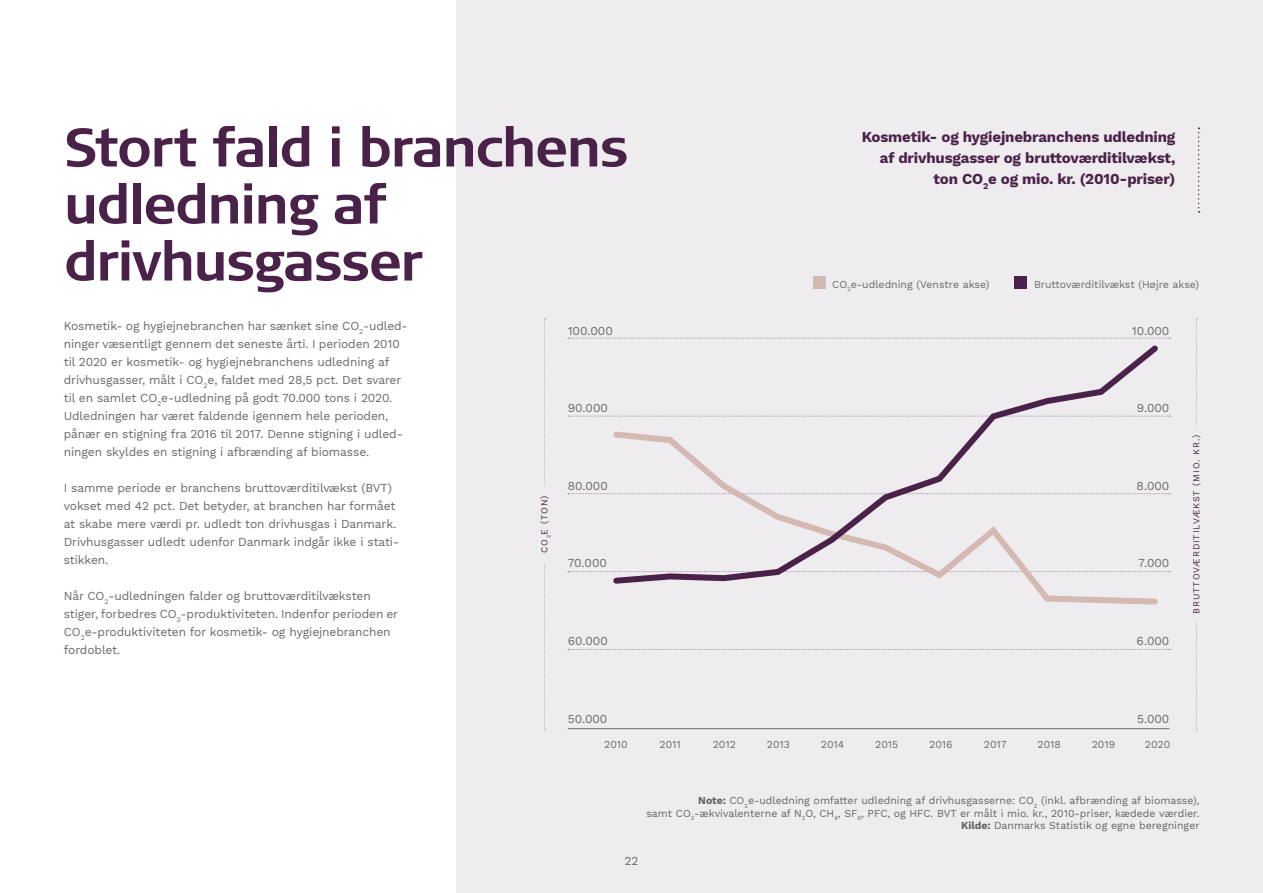
<style>
.page{position:relative;width:1263px;height:893px;background:#fff}
.page>*{position:absolute;margin:0;border:0;box-sizing:border-box;transform-origin:0 0}
.t1{font:700 54px/57px "Signa Offc Pro";letter-spacing:-.035em;color:#4a2249}
.t2{font:700 15px/21px "Work Sans";letter-spacing:-.01em;color:#4a2249;text-align:right}
.t3{font:12px/18px "Work Sans";letter-spacing:-.01em;color:#666969}
.t4{font:10.5px/12.6px "Work Sans";color:#636366;text-align:right}
.t5{font:10.5px "Work Sans";color:#666969}
.t6{font:9px "Work Sans";letter-spacing:.1em;color:#4a2249}
.s1{font-weight:700}
</style>
<div class="page">
<div style="left:456px;top:0;width:807px;height:893px;background:#efecef"></div>
<svg style="left:568px;top:338px;width:602px;height:1px"></svg>
<svg style="left:568px;top:416px;width:602px;height:1px"></svg>
<svg style="left:568px;top:493px;width:602px;height:1px"></svg>
<svg style="left:568px;top:571px;width:602px;height:1px"></svg>
<svg style="left:568px;top:649px;width:602px;height:1px"></svg>
<div style="left:813px;top:276px;width:13px;height:13px;background:#d4b8b2"></div>
<div style="left:1014px;top:276px;width:13px;height:13px;background:#4a2249"></div>
<svg style="left:544px;top:319px;width:1px;height:411px"></svg>
<svg style="left:1196px;top:319px;width:1px;height:411px"></svg>
<hr style="left:568px;top:728px;width:601px;height:1px;background:#666969">
<div style="left:539px;top:486px;width:10px;height:77px;background:#efecef"></div>
<div style="left:1191px;top:426px;width:8px;height:196px;background:#efecef"></div>
<svg style="left:1034px;top:587px;width:124px;height:18px"></svg>
<svg style="left:610px;top:345px;width:553px;height:242px"></svg>
<svg style="left:1198px;top:128px;width:1px;height:85px"></svg>
<h1 class="t1" style="left:64px;top:123px;width:566px">Stort fald i branchens udledning af drivhusgasser</h1>
<p class="t3" style="left:64px;top:318px;width:345px">Kosmetik- og hygiejnebranchen har sænket sine CO<sub>2</sub>-udled&shy;ninger væsentligt gennem det seneste årti. I perioden 2010 til 2020 er kosmetik- og hygiejnebranchens udledning af drivhusgasser, målt i CO<sub>2</sub>e, faldet med 28,5 pct. Det svarer til en samlet CO<sub>2</sub>e-udledning på godt 70.000 tons i 2020.<br>Udledningen har været faldende igennem hele perioden, pånær en stigning fra 2016 til 2017. Denne stigning i udled&shy;ningen skyldes en stigning i afbrænding af biomasse.</p>
<p class="t3" style="left:64px;top:479px;width:337px">I samme periode er branchens bruttoværditilvækst (BVT) vokset med 42 pct. Det betyder, at branchen har formået at skabe mere værdi pr. udledt ton drivhusgas i Danmark.<br>Drivhusgasser udledt udenfor Danmark indgår ikke i stati&shy;stikken.</p>
<p class="t3" style="left:64px;top:588px;width:336px">Når CO<sub>2</sub>-udledningen falder og bruttoværditilvæksten stiger, forbedres CO<sub>2</sub>-produktiviteten. Indenfor perioden er CO<sub>2</sub>e-produktiviteten for kosmetik- og hygiejnebranchen fordoblet.</p>
<p class="t2" style="left:862px;top:127px;width:315px">Kosmetik- og hygiejnebranchens udledning af drivhusgasser og bruttoværditilvækst, ton CO<sub>2</sub>e og mio. kr. (2010-priser)</p>
<p class="t5" style="left:832px;top:278px;width:159px">CO<sub>2</sub>e-udledning (Venstre akse)</p>
<p class="t5" style="left:1034px;top:279px;width:167px">Bruttoværditilvækst (Højre akse)</p>
<p class="t3" style="left:568px;top:322px;width:47px">100.000</p>
<p class="t3" style="left:1132px;top:322px;width:39px">10.000</p>
<p class="t3" style="left:568px;top:399px;width:42px">90.000</p>
<p class="t3" style="left:1137px;top:399px;width:34px">9.000</p>
<p class="t6" style="left:1191px;top:614px;width:181px;rotate:-90deg">BRUTTOVÆRDITILVÆKST (MIO. KR.)</p>
<p class="t3" style="left:568px;top:477px;width:42px">80.000</p>
<p class="t3" style="left:1136px;top:477px;width:34px">8.000</p>
<p class="t6" style="left:539px;top:553px;width:59px;rotate:-90deg">CO<sub>2</sub>E (TON)</p>
<p class="t3" style="left:568px;top:554px;width:41px">70.000</p>
<p class="t3" style="left:1138px;top:554px;width:33px">7.000</p>
<p class="t3" style="left:568px;top:632px;width:42px">60.000</p>
<p class="t3" style="left:1136px;top:632px;width:34px">6.000</p>
<p class="t3" style="left:568px;top:711px;width:41px">50.000</p>
<p class="t3" style="left:1137px;top:711px;width:34px">5.000</p>
<p class="t5" style="left:604px;top:739px;width:25px">2010</p>
<p class="t5" style="left:659px;top:739px;width:23px">2011</p>
<p class="t5" style="left:713px;top:739px;width:25px">2012</p>
<p class="t5" style="left:767px;top:739px;width:25px">2013</p>
<p class="t5" style="left:821px;top:739px;width:25px">2014</p>
<p class="t5" style="left:875px;top:739px;width:25px">2015</p>
<p class="t5" style="left:929px;top:739px;width:25px">2016</p>
<p class="t5" style="left:984px;top:739px;width:24px">2017</p>
<p class="t5" style="left:1037px;top:739px;width:25px">2018</p>
<p class="t5" style="left:1092px;top:739px;width:25px">2019</p>
<p class="t5" style="left:1145px;top:739px;width:27px">2020</p>
<p class="t4" style="left:646px;top:795px;width:555px"><span class="s1">Note:</span> CO<sub>2</sub>e-udledning omfatter udledning af drivhusgasserne: CO<sub>2</sub> (inkl. afbrænding af biomasse),<br>samt CO<sub>2</sub>-ækvivalenterne af N<sub>2</sub>O, CH<sub>4</sub>, SF<sub>6</sub>, PFC, og HFC. BVT er målt i mio. kr., 2010-priser, kædede værdier.<br><span class="s1">Kilde:</span> Danmarks Statistik og egne beregninger</p>
<p class="t3" style="left:624px;top:852px;width:15px">22</p>
</div>
